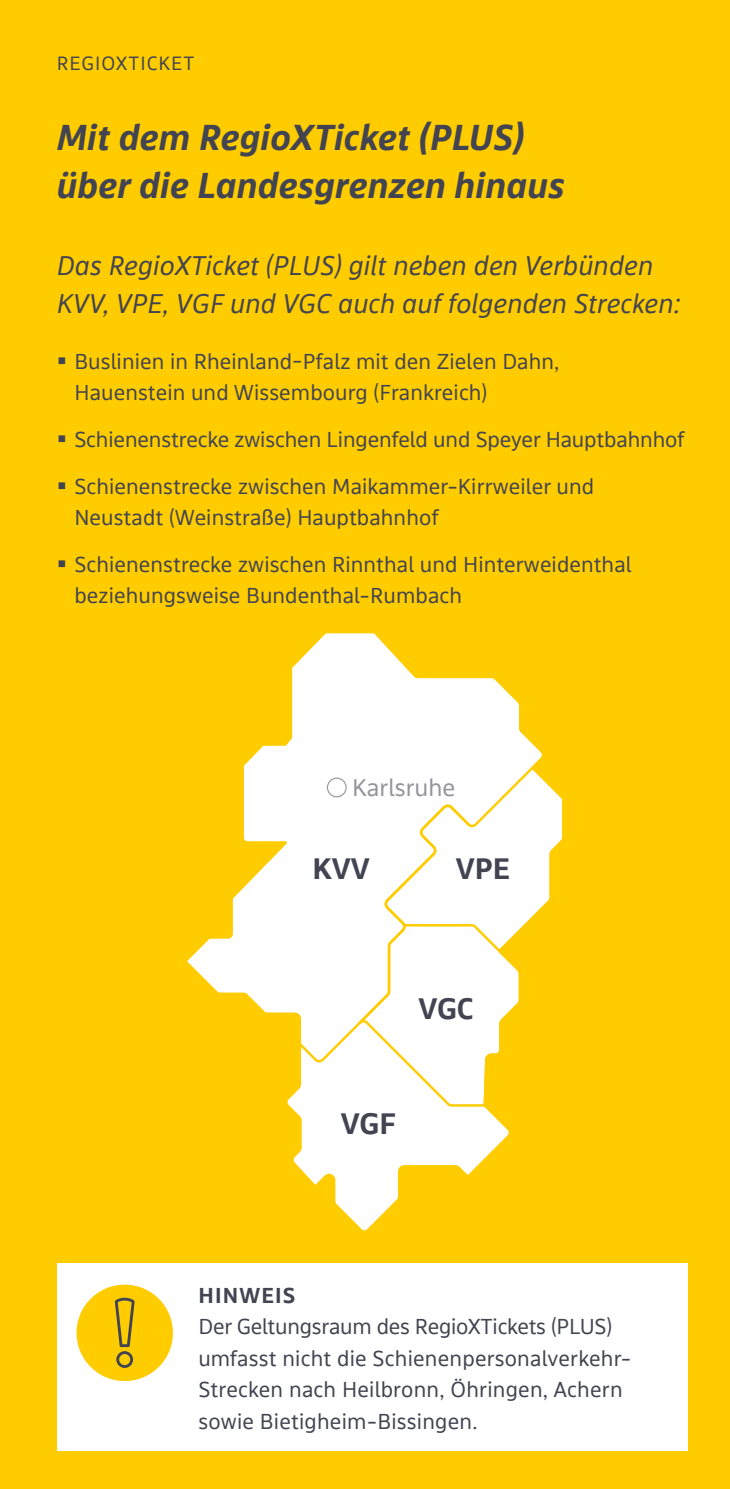
<style>
.page{position:relative;width:730px;height:1489px;background:#fff}
.page>*{position:absolute;margin:0;border:0;box-sizing:border-box;transform-origin:0 0}
.t1{font:italic 700 37.5px/47.5px "bwegt Text";letter-spacing:.01em;color:#434451}
.t2{font:700 30.75px "bwegt Text";color:#434451}
.t3{font:28px/37.5px "bwegt Text Italic g";letter-spacing:.005em;color:#434451}
.t4{font:25px "bwegt Text";color:#94939e}
.t5{font:22.5px/31.2px "bwegt Text";letter-spacing:.005em;color:#434451}
.t6{font:700 22.5px "bwegt Text";letter-spacing:.05em;color:#434451}
.t7{font:20px "bwegt Text";letter-spacing:.05em;color:#434451}
</style>
<div class="page">
<div style="left:0;top:0;width:730px;height:1488px;background:#fc0"></div>
<svg style="left:287px;top:1026px;width:222px;height:205px"></svg>
<svg style="left:187px;top:633px;width:355px;height:393px"></svg>
<div style="left:327px;top:777px;width:20px;height:20px;border:1px solid #9c9b9a;border-radius:50%"></div>
<svg style="left:356px;top:764px;width:207px;height:344px"></svg>
<div style="left:57px;top:1262px;width:630px;height:187px;background:#fff"></div>
<div style="left:77px;top:1284px;width:96px;height:96px;background:#fc0;border-radius:50%"></div>
<svg style="left:115px;top:1297px;width:20px;height:70px"></svg>
<p class="t7" style="left:57px;top:52px;width:139px">REGIOXTICKET</p>
<h3 class="t1" style="left:57px;top:115px;width:509px">Mit dem RegioXTicket (PLUS) über die Landesgrenzen hinaus</h3>
<p class="t3" style="left:57px;top:248px;width:626px">Das RegioXTicket (PLUS) gilt neben den Verbünden<br>KVV, VPE, VGF und VGC auch auf folgenden Strecken:</p>
<p class="t5" style="left:74px;top:346px;width:487px">Buslinien in Rheinland-Pfalz mit den Zielen Dahn,<br>Hauenstein und Wissembourg (Frankreich)</p>
<p class="t5" style="left:74px;top:424px;width:612px">Schienenstrecke zwischen Lingenfeld und Speyer Hauptbahnhof</p>
<p class="t5" style="left:74px;top:471px;width:521px">Schienenstrecke zwischen Maikammer-Kirrweiler und<br>Neustadt (Weinstraße) Hauptbahnhof</p>
<p class="t5" style="left:74px;top:549px;width:559px">Schienenstrecke zwischen Rinnthal und Hinterweidenthal beziehungsweise Bundenthal-Rumbach</p>
<p class="t4" style="left:352px;top:773px;width:105px">Karlsruhe</p>
<p class="t2" style="left:312px;top:851px;width:59px">KVV</p>
<p class="t2" style="left:456px;top:851px;width:56px">VPE</p>
<p class="t2" style="left:418px;top:990px;width:57px">VGC</p>
<p class="t2" style="left:341px;top:1105px;width:57px">VGF</p>
<h4 class="t6" style="left:199px;top:1282px;width:98px">HINWEIS</h4>
<p class="t5" style="left:198px;top:1311px;width:434px">Der Geltungsraum des RegioXTickets (PLUS) umfasst nicht die Schienenpersonalverkehr-Strecken nach Heilbronn, Öhringen, Achern sowie Bietigheim-Bissingen.</p>
</div>
